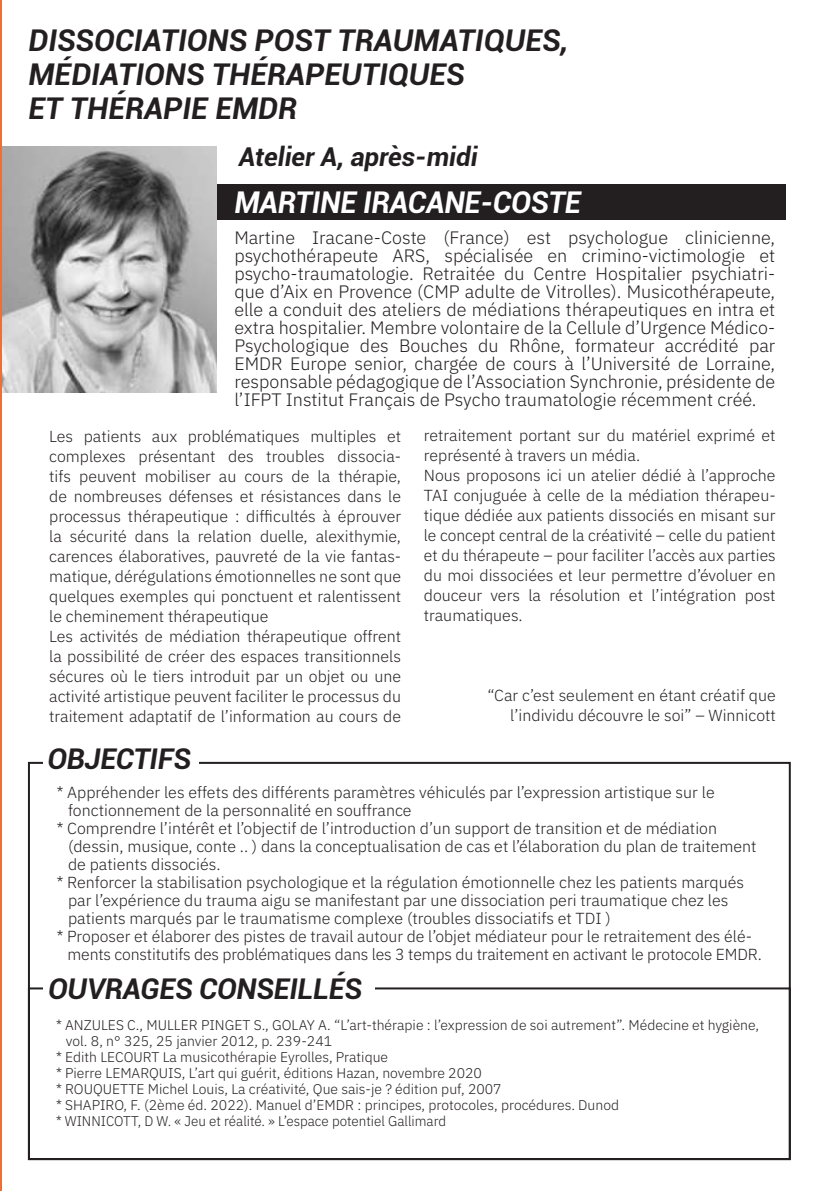
<style>
.page{position:relative;width:840px;height:1191px;background:#fff}
.page>*{position:absolute;margin:0;border:0;box-sizing:border-box;transform-origin:0 0}
.t1{font:italic 700 30px/34px "Roboto";color:#231f20}
.t2{font:italic 700 30px "Roboto";letter-spacing:-.01em;color:#fff}
.t3{font:italic 700 28.6px "Roboto";letter-spacing:-.01em;color:#231f20}
.t4{font:italic 700 26px "Roboto";color:#231f20}
.t5{font:300 18px/18px "IBM Plex Sans";color:#231f20;text-align:justify}
.t6{font:300 16px/20px "IBM Plex Sans";color:#231f20}
.t7{font:300 14px "IBM Plex Sans";color:#231f20}
.t8{font:300 14px "IBM Plex Sans";color:#231f20;scale:.96 1}
</style>
<div class="page">
<div style="left:177px;top:184px;width:608px;height:35px;background:#231f20"></div>
<img style="left:2px;top:146px;width:214px;height:246px">
<div style="left:28px;top:987px;width:762px;height:173px;border:2px solid #231f20"></div>
<div style="left:43px;top:958px;width:331px;height:78px;background:#fff"></div>
<hr style="left:0;top:0;width:2px;height:1191px;background:#ee6f33">
<h1 class="t1" style="left:28px;top:22px;width:541px">DISSOCIATIONS POST TRAUMATIQUES,<br>MÉDIATIONS THÉRAPEUTIQUES<br>ET THÉRAPIE EMDR</h1>
<h3 class="t4" style="left:238px;top:138px;width:240px">Atelier A, après-midi</h3>
<h1 class="t2" style="left:234px;top:181px;width:348px">MARTINE IRACANE-COSTE</h1>
<p class="t5" style="left:234px;top:227px;width:542px">Martine Iracane-Coste (France) est psychologue clinicienne, psychothérapeute ARS, spécialisée en crimino-victimologie et psycho-traumatologie. Retraitée du Centre Hospitalier psychiatri&shy;que d’Aix en Provence (CMP adulte de Vitrolles). Musicothérapeute, elle a conduit des ateliers de médiations thérapeutiques en intra et extra hospitalier. Membre volontaire de la Cellule d’Urgence Médico-Psychologique des Bouches du Rhône, formateur accrédité par EMDR Europe senior, chargée de cours à l’Université de Lorraine, responsable pédagogique de l’Association Synchronie, présidente de l’IFPT Institut Français de Psycho traumatologie récemment créé.</p>
<p class="t6" style="left:423px;top:424px;width:353px">retraitement portant sur du matériel exprimé et représenté à travers un média.<br>Nous proposons ici un atelier dédié à l’approche TAI conjuguée à celle de la médiation thérapeu&shy;tique dédiée aux patients dissociés en misant sur le concept central de la créativité – celle du patient et du thérapeute – pour faciliter l’accès aux parties du moi dissociées et leur permettre d’évoluer en douceur vers la résolution et l’intégration post traumatiques.</p>
<p class="t6" style="left:49px;top:425px;width:353px">Les patients aux problématiques multiples et complexes présentant des troubles dissocia&shy;tifs peuvent mobiliser au cours de la thérapie, de nombreuses défenses et résistances dans le processus thérapeutique : difficultés à éprouver la sécurité dans la relation duelle, alexithymie, carences élaboratives, pauvreté de la vie fantas&shy;matique, dérégulations émotionnelles ne sont que quelques exemples qui ponctuent et ralentissent le cheminement thérapeutique<br>Les activités de médiation thérapeutique offrent la possibilité de créer des espaces transitionnels sécures où le tiers introduit par un objet ou une activité artistique peuvent faciliter le processus du traitement adaptatif de l’information au cours de</p>
<p class="t6" style="left:487px;top:684px;width:289px;text-align:right">“Car c’est seulement en étant créatif que l’individu découvre le soi” – Winnicott</p>
<h2 class="t3" style="left:47px;top:738px;width:145px">OBJECTIFS</h2>
<p class="t6" style="left:57px;top:781px;width:659px">* Appréhender les effets des différents paramètres véhiculés par l’expression artistique sur le</p>
<p class="t6" style="left:68px;top:799px;width:345px">fonctionnement de la personnalité en souffrance</p>
<p class="t6" style="left:57px;top:817px;width:661px">* Comprendre l’intérêt et l’objectif de l’introduction d’un support de transition et de médiation</p>
<p class="t6" style="left:68px;top:835px;width:689px">(dessin, musique, conte .. ) dans la conceptualisation de cas et l’élaboration du plan de traitement</p>
<p class="t6" style="left:68px;top:853px;width:154px">de patients dissociés.</p>
<p class="t6" style="left:57px;top:871px;width:688px">* Renforcer la stabilisation psychologique et la régulation émotionnelle chez les patients marqués</p>
<p class="t6" style="left:68px;top:889px;width:661px">par l’expérience du trauma aigu se manifestant par une dissociation peri traumatique chez les</p>
<p class="t6" style="left:68px;top:907px;width:544px">patients marqués par le traumatisme complexe (troubles dissociatifs et TDI )</p>
<p class="t6" style="left:57px;top:925px;width:696px">* Proposer et élaborer des pistes de travail autour de l’objet médiateur pour le retraitement des élé-</p>
<p class="t6" style="left:67px;top:943px;width:695px">ments constitutifs des problématiques dans les 3 temps du traitement en activant le protocole EMDR.</p>
<h2 class="t3" style="left:48px;top:968px;width:315px">OUVRAGES CONSEILLÉS</h2>
<p class="t7" style="left:56px;top:1014px;width:704px">* ANZULES C., MULLER PINGET S., GOLAY A. “L’art-thérapie : l’expression de soi autrement”. Médecine et hygiène,</p>
<p class="t7" style="left:66px;top:1030px;width:267px">vol. 8, n° 325, 25 janvier 2012, p. 239-241</p>
<p class="t7" style="left:56px;top:1046px;width:333px">* Edith LECOURT La musicothérapie Eyrolles, Pratique</p>
<p class="t7" style="left:56px;top:1062px;width:427px">* Pierre LEMARQUIS, L’art qui guérit, éditions Hazan, novembre 2020</p>
<p class="t7" style="left:56px;top:1078px;width:447px">* ROUQUETTE Michel Louis, La créativité, Que sais-je ? édition puf, 2007</p>
<p class="t7" style="left:56px;top:1094px;width:564px">* SHAPIRO, F. (2ème éd. 2022). Manuel d’EMDR : principes, protocoles, procédures. Dunod</p>
<p class="t8" style="left:56px;top:1110px;width:407px">* WINNICOTT, D W. « Jeu et réalité. » L’espace potentiel Gallimard</p>
</div>
